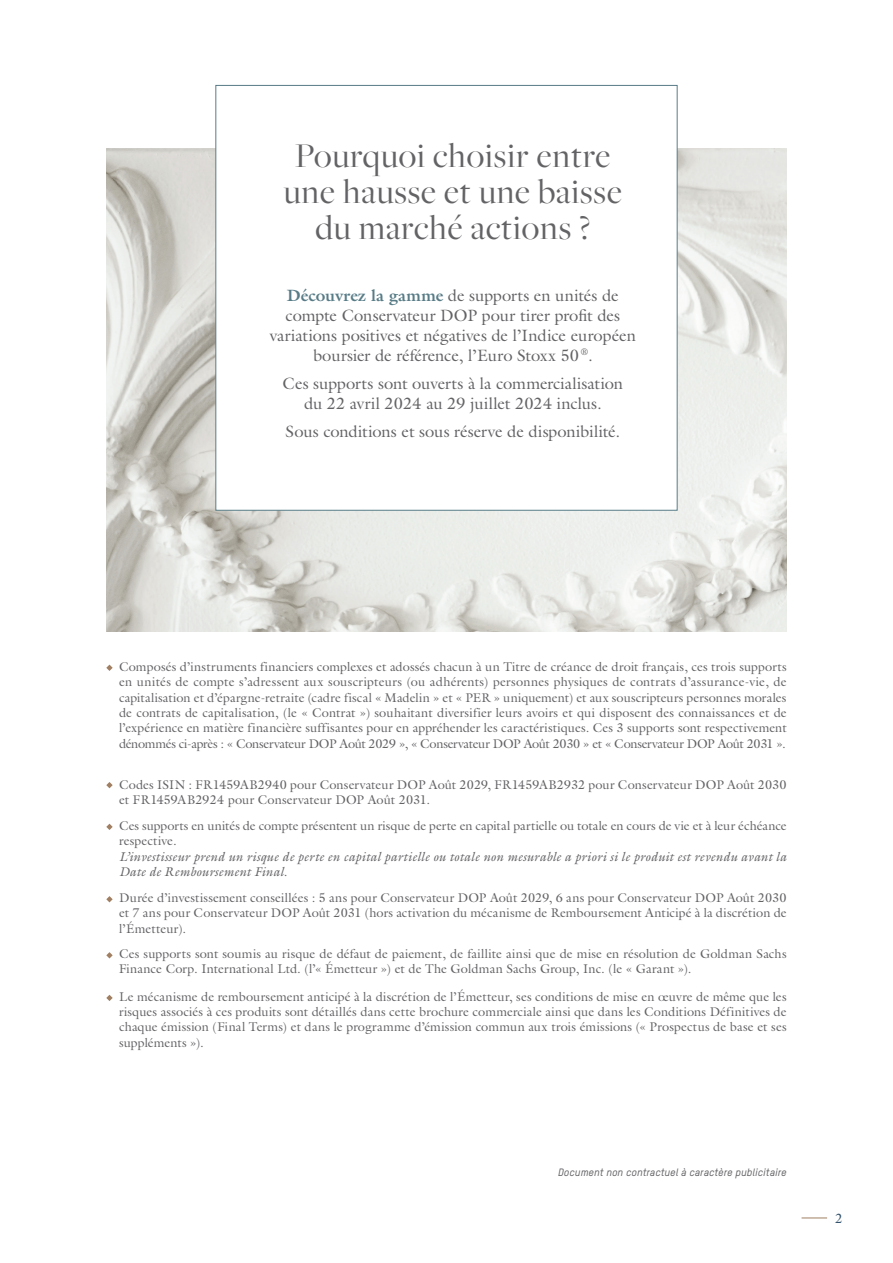
<style>
.page{position:relative;width:893px;height:1263px;background:#fff}
.page>*{position:absolute;margin:0;border:0;box-sizing:border-box;transform-origin:0 0}
.t1{font:36px/36px "Freight Big Pro";letter-spacing:.025em;color:#636366;text-align:center}
.t2{font:16.5px/19.8px "Galliard Std";letter-spacing:-.005em;color:#636366;text-align:center}
.t3{font:13.5px "Galliard Std";color:#33536c}
.t4{font:12.75px/15.3px "Galliard Std";color:#636366;text-align:justify}
.t5{font:italic 12.75px/15.3px "Galliard Std";letter-spacing:.01em;color:#636366}
.t6{font:italic 500 10.5px "TSTAR";letter-spacing:.01em;color:#636366}
.s1{font-weight:700;color:#587c87}
</style>
<div class="page">
<svg style="left:801px;top:1217px;width:26px;height:1px"></svg>
<img style="left:106px;top:149px;width:681px;height:482px">
<div style="left:215px;top:85px;width:462px;height:426px;background:#fff;border:1px solid #587c87"></div>
<svg style="left:106px;top:665px;width:7px;height:6px"></svg>
<svg style="left:106px;top:782px;width:7px;height:6px"></svg>
<svg style="left:106px;top:824px;width:7px;height:6px"></svg>
<svg style="left:106px;top:896px;width:7px;height:6px"></svg>
<svg style="left:106px;top:952px;width:7px;height:6px"></svg>
<svg style="left:106px;top:995px;width:7px;height:6px"></svg>
<h1 class="t1" style="left:284px;top:137px;width:339px">Pourquoi choisir entre une hausse et une baisse du marché actions ?</h1>
<p class="t2" style="left:270px;top:285px;width:368px"><span class="s1">Découvrez la gamme</span> de supports en unités de compte Conservateur DOP pour tirer profit des variations positives et négatives de l’Indice européen boursier de référence, l’Euro Stoxx 50 <sup>®</sup>.</p>
<p class="t2" style="left:283px;top:373px;width:342px">Ces supports sont ouverts à la commercialisation du 22 avril 2024 au 29 juillet 2024 inclus.</p>
<p class="t2" style="left:286px;top:421px;width:336px">Sous conditions et sous réserve de disponibilité.</p>
<p class="t4" style="left:119px;top:659px;width:669px">Composés d’instruments financiers complexes et adossés chacun à un Titre de créance de droit français, ces trois supports en unités de compte s’adressent aux souscripteurs (ou adhérents) personnes physiques de contrats d’assurance-vie, de capitalisation et d’épargne-retraite (cadre fiscal « Madelin » et « PER » uniquement) et aux souscripteurs personnes morales de contrats de capitalisation, (le « Contrat ») souhaitant diversifier leurs avoirs et qui disposent des connaissances et de l’expérience en matière financière suffisantes pour en appréhender les caractéristiques. Ces 3 supports sont respectivement dénommés ci-après : « Conservateur DOP Août 2029 », « Conservateur DOP Août 2030 » et « Conservateur DOP Août 2031 ».</p>
<p class="t4" style="left:119px;top:776px;width:669px">Codes ISIN : FR1459AB2940 pour Conservateur DOP Août 2029, FR1459AB2932 pour Conservateur DOP Août 2030 et FR1459AB2924 pour Conservateur DOP Août 2031.</p>
<p class="t4" style="left:119px;top:817px;width:669px">Ces supports en unités de compte présentent un risque de perte en capital partielle ou totale en cours de vie et à leur échéance respective.</p>
<p class="t5" style="left:119px;top:849px;width:669px">L’investisseur prend un risque de perte en capital partielle ou totale non mesurable a priori si le produit est revendu avant la<br>Date de Remboursement Final.</p>
<p class="t4" style="left:119px;top:890px;width:669px">Durée d’investissement conseillées : 5 ans pour Conservateur DOP Août 2029, 6 ans pour Conservateur DOP Août 2030 et 7 ans pour Conservateur DOP Août 2031 (hors activation du mécanisme de Remboursement Anticipé à la discrétion de l’Émetteur).</p>
<p class="t4" style="left:119px;top:946px;width:669px">Ces supports sont soumis au risque de défaut de paiement, de faillite ainsi que de mise en résolution de Goldman Sachs<br>Finance Corp. International Ltd. (l’« Émetteur ») et de The Goldman Sachs Group, Inc. (le « Garant »).</p>
<p class="t4" style="left:119px;top:988px;width:669px">Le mécanisme de remboursement anticipé à la discrétion de l’Émetteur, ses conditions de mise en œuvre de même que les risques associés à ces produits sont détaillés dans cette brochure commerciale ainsi que dans les Conditions Définitives de chaque émission (Final Terms) et dans le programme d’émission commun aux trois émissions (« Prospectus de base et ses suppléments »).</p>
<p class="t6" style="left:558px;top:1166px;width:230px">Document non contractuel à caractère publicitaire</p>
<p class="t3" style="left:835px;top:1209px;width:9px">2</p>
</div>
